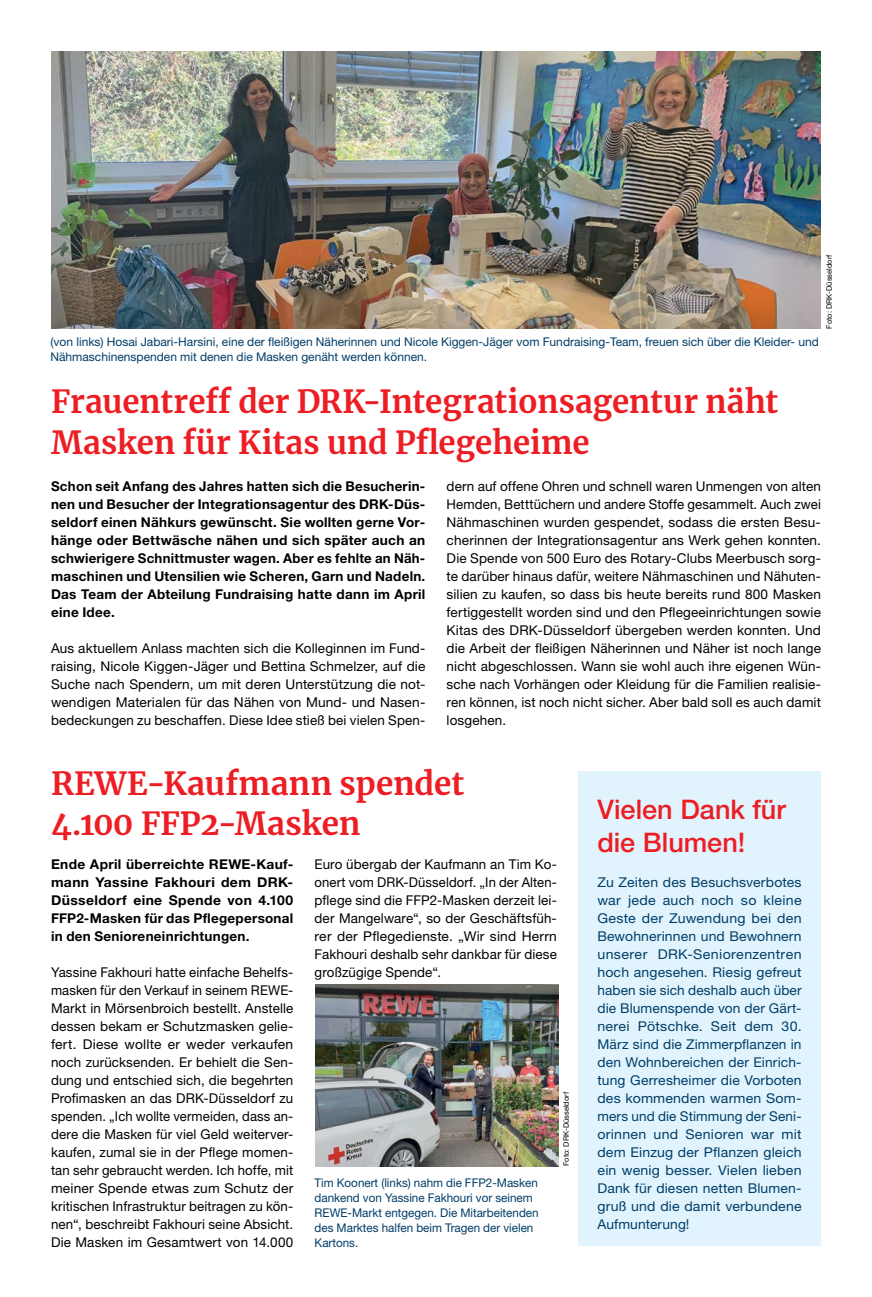
<style>
.page{position:relative;width:872px;height:1297px;background:#fff}
.page>*{position:absolute;margin:0;border:0;box-sizing:border-box;transform-origin:0 0}
.MGB_Headline{font:700 31.5px/40.5px "Merriweather";color:#ed1d24}
.MGB_Headline-2{font:500 27px/33px "Helvetica Neue LT Pro";color:#ed1d24}
.MGB_Copy{font:13.5px/18px "Helvetica Neue LT Pro";letter-spacing:.01em;color:#000;text-align:justify}
.MGB_Copy-2{font:13.5px/18px "Helvetica Neue LT Pro";letter-spacing:.01em;color:#003d68;text-align:justify;scale:1.04 1}
.MGB_Copy-3{font:700 13.5px/18px "Helvetica Neue LT Pro";letter-spacing:.02em;color:#000;text-align:justify}
.MGB_BU{font:12px/15px "Helvetica Neue LT Pro";color:#003d68}
.MGB_Fotocredits{font:7.5px "Helvetica Neue LT Pro";color:#000}
</style>
<div class="page">
<img style="left:315px;top:984px;width:243px;height:182px">
<img style="left:51px;top:51px;width:770px;height:278px">
<div style="left:578px;top:772px;width:243px;height:474px;background:#e1f4fd"></div>
<p class="MGB_BU" style="left:50px;top:334px;width:770px">(von links) Hosai Jabari-Harsini, eine der fleißigen Näherinnen und Nicole Kiggen-Jäger vom Fundraising-Team, freuen sich über die Kleider- und<br>Nähmaschinenspenden mit denen die Masken genäht werden können.</p>
<p class="MGB_Fotocredits" style="left:824px;top:329px;width:75px;rotate:-90deg">Foto: DRK-Düsseldorf</p>
<p class="MGB_Headline" style="left:51px;top:381px;width:728px">Frauentreff der DRK-Integrationsagentur näht<br>Masken für Kitas und Pflegeheime</p>
<p class="MGB_Copy-3" style="left:51px;top:476px;width:376px">Schon seit Anfang des Jahres hatten sich die Besucherin&shy;nen und Besucher der Integrationsagentur des DRK-Düs&shy;seldorf einen Nähkurs gewünscht. Sie wollten gerne Vor&shy;hänge oder Bettwäsche nähen und sich später auch an schwierigere Schnittmuster wagen. Aber es fehlte an Näh&shy;maschinen und Utensilien wie Scheren, Garn und Nadeln.<br>Das Team der Abteilung Fundraising hatte dann im April eine Idee.</p>
<p class="MGB_Copy" style="left:51px;top:638px;width:376px">Aus aktuellem Anlass machten sich die Kolleginnen im Fund&shy;raising, Nicole Kiggen-Jäger und Bettina Schmelzer, auf die Suche nach Spendern, um mit deren Unterstützung die not&shy;wendigen Materialen für das Nähen von Mund- und Nasen&shy;bedeckungen zu beschaffen. Diese Idee stieß bei vielen Spen-</p>
<p class="MGB_Copy" style="left:446px;top:476px;width:376px">dern auf offene Ohren und schnell waren Unmengen von alten Hemden, Betttüchern und andere Stoffe gesammelt. Auch zwei Nähmaschinen wurden gespendet, sodass die ersten Besu&shy;cherinnen der Integrationsagentur ans Werk gehen konnten.<br>Die Spende von 500 Euro des Rotary-Clubs Meerbusch sorg&shy;te darüber hinaus dafür, weitere Nähmaschinen und Nähuten&shy;silien zu kaufen, so dass bis heute bereits rund 800 Masken fertiggestellt worden sind und den Pflegeeinrichtungen sowie Kitas des DRK-Düsseldorf übergeben werden konnten. Und die Arbeit der fleißigen Näherinnen und Näher ist noch lange nicht abgeschlossen. Wann sie wohl auch ihre eigenen Wün&shy;sche nach Vorhängen oder Kleidung für die Familien realisie&shy;ren können, ist noch nicht sicher. Aber bald soll es auch damit losgehen.</p>
<p class="MGB_Headline" style="left:51px;top:762px;width:415px">REWE-Kaufmann spendet<br>4.100 FFP2-Masken</p>
<p class="MGB_Copy-3" style="left:51px;top:854px;width:244px">Ende April überreichte REWE-Kauf&shy;mann Yassine Fakhouri dem DRK-Düsseldorf eine Spende von 4.100<br>FFP2-Masken für das Pflegepersonal in den Senioreneinrichtungen.</p>
<p class="MGB_Copy" style="left:51px;top:962px;width:244px">Yassine Fakhouri hatte einfache Behelfs&shy;masken für den Verkauf in seinem REWE-Markt in Mörsenbroich bestellt. Anstelle dessen bekam er Schutzmasken gelie&shy;fert. Diese wollte er weder verkaufen noch zurücksenden. Er behielt die Sen&shy;dung und entschied sich, die begehrten Profimasken an das DRK-Düsseldorf zu spenden. „Ich wollte vermeiden, dass an&shy;dere die Masken für viel Geld weiterver&shy;kaufen, zumal sie in der Pflege momen&shy;tan sehr gebraucht werden. Ich hoffe, mit meiner Spende etwas zum Schutz der kritischen Infrastruktur beitragen zu kön&shy;nen“, beschreibt Fakhouri seine Absicht.<br>Die Masken im Gesamtwert von 14.000</p>
<p class="MGB_Copy" style="left:314px;top:854px;width:244px">Euro übergab der Kaufmann an Tim Ko&shy;onert vom DRK-Düsseldorf. „In der Alten&shy;pflege sind die FFP2-Masken derzeit lei&shy;der Mangelware“, so der Geschäftsfüh&shy;rer der Pflegedienste. „Wir sind Herrn Fakhouri deshalb sehr dankbar für diese großzügige Spende“.</p>
<p class="MGB_Fotocredits" style="left:561px;top:1166px;width:75px;rotate:-90deg">Foto: DRK-Düsseldorf</p>
<p class="MGB_BU" style="left:314px;top:1175px;width:225px">Tim Koonert (links) nahm die FFP2-Masken dankend von Yassine Fakhouri vor seinem REWE-Markt entgegen. Die Mitarbeitenden des Marktes halfen beim Tragen der vielen Kartons.</p>
<p class="MGB_Headline-2" style="left:597px;top:793px;width:190px">Vielen Dank für die Blumen!</p>
<p class="MGB_Copy-2" style="left:597px;top:872px;width:198px">Zu Zeiten des Besuchsverbotes war jede auch noch so kleine Geste der Zuwendung bei den Bewohnerinnen und Bewohnern unserer DRK-Seniorenzentren hoch angesehen. Riesig gefreut haben sie sich deshalb auch über die Blumenspende von der Gärt&shy;nerei Pötschke. Seit dem 30.<br>März sind die Zimmerpflanzen in den Wohnbereichen der Einrich&shy;tung Gerresheimer die Vorboten des kommenden warmen Som&shy;mers und die Stimmung der Seni&shy;orinnen und Senioren war mit dem Einzug der Pflanzen gleich ein wenig besser. Vielen lieben Dank für diesen netten Blumen&shy;gruß und die damit verbundene Aufmunterung!</p>
</div>
